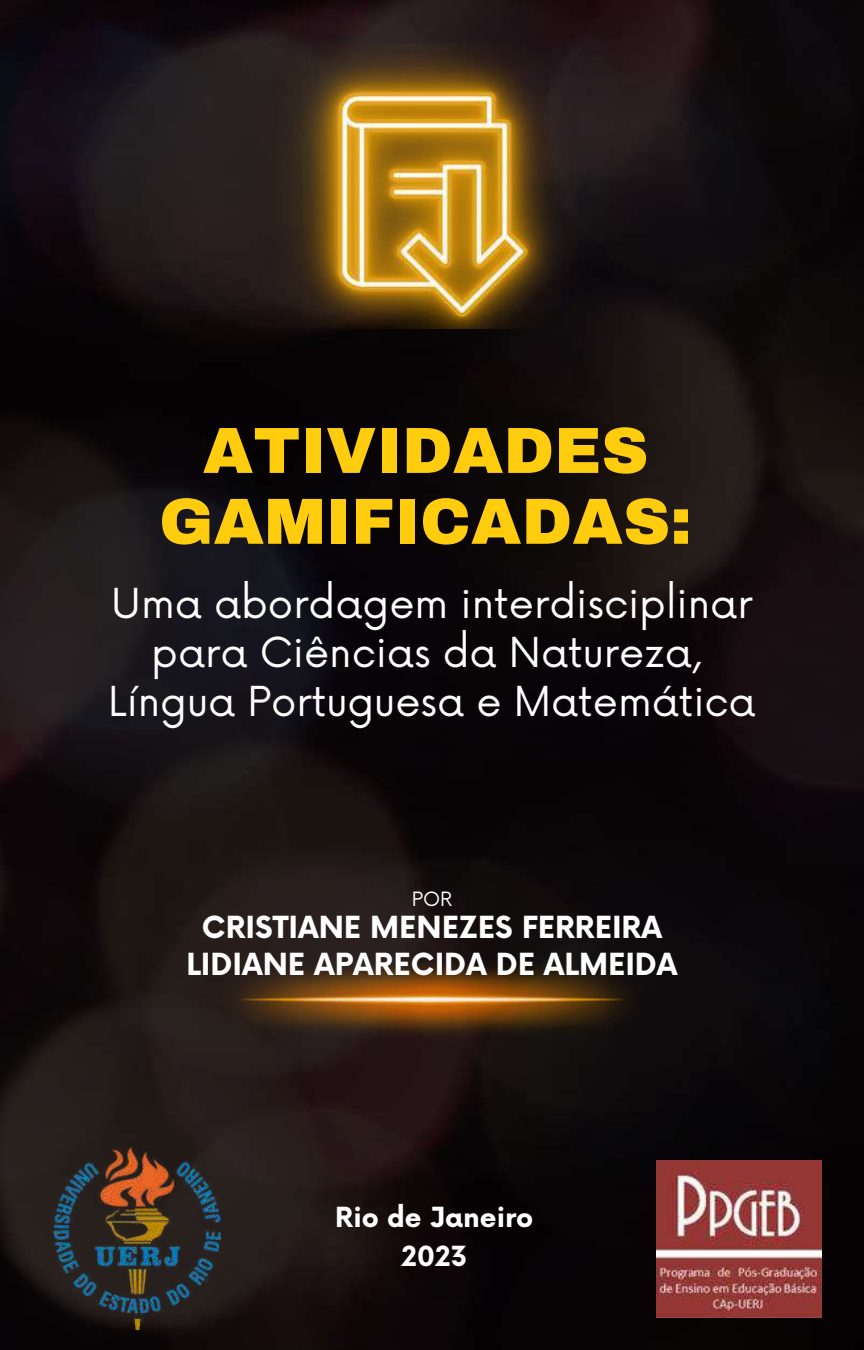
<style>
.page{position:relative;width:864px;height:1350px;background:#fff}
.page>*{position:absolute;margin:0;border:0;box-sizing:border-box;transform-origin:0 0}
.t1{font:900 65.25px/70.9px "Archivo";color:#ffcd0d;text-align:center}
.t2{font:40.27px/48.8px "Now";color:#fff;text-align:center}
.t3{font:700 29.7px/37.1px "Now";color:#fff;text-align:center}
.t4{font:700 27px/38.7px "Now";color:#fff;text-align:center}
.t5{font:19.12px "Now";color:#fff}
</style>
<div class="page">
<img style="left:0;top:0;width:864px;height:1350px">
<img style="left:657px;top:1161px;width:165px;height:157px">
<img style="left:271px;top:43px;width:321px;height:286px">
<img style="left:46px;top:1147px;width:183px;height:183px">
<img style="left:214px;top:956px;width:437px;height:86px">
<h1 class="t1" style="left:159px;top:415px;width:534px">ATIVIDADES<br>GAMIFICADAS:</h1>
<p class="t2" style="left:108px;top:576px;width:649px">Uma abordagem interdisciplinar para Ciências da Natureza,<br>Língua Portuguesa e Matemática</p>
<p class="t5" style="left:412px;top:884px;width:42px">POR</p>
<p class="t3" style="left:186px;top:908px;width:493px">CRISTIANE MENEZES FERREIRA<br>LIDIANE APARECIDA DE ALMEIDA</p>
<p class="t4" style="left:335px;top:1197px;width:200px">Rio de Janeiro<br>2023</p>
</div>
